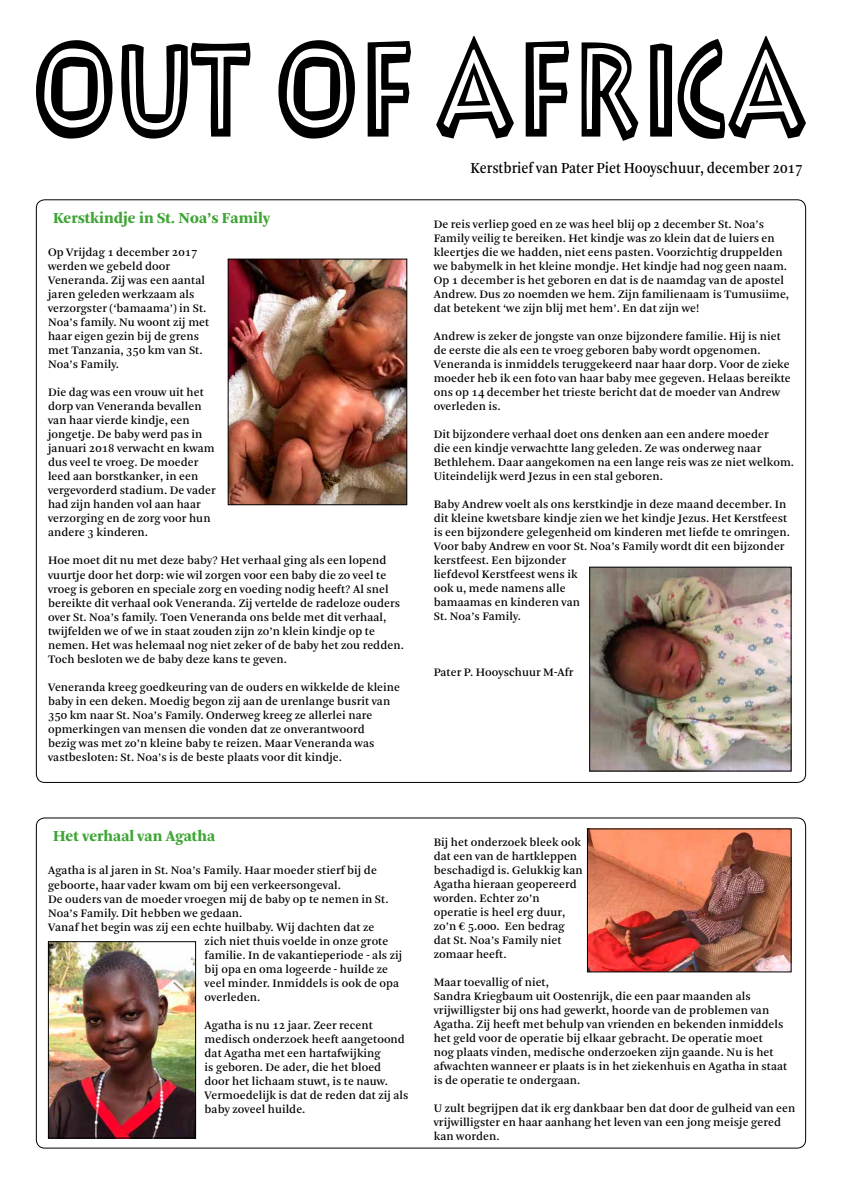
<style>
.page{position:relative;width:842px;height:1191px;background:#fff}
.page>*{position:absolute;margin:0;border:0;box-sizing:border-box;transform-origin:0 0}
.t1{font:900 16px "Arnhem";letter-spacing:.005em;color:#3fa535}
.t2{font:16px "Arnhem";color:#000;scale:.89 1}
.t3{font:12px/14px "Arnhem";letter-spacing:.005em;color:#000}
</style>
<div class="page">
<svg style="left:36px;top:36px;width:770px;height:105px"></svg>
<img style="left:591px;top:568px;width:199px;height:201px">
<div style="left:589px;top:566px;width:203px;height:205px;border:1px solid #000"></div>
<img style="left:230px;top:260px;width:175px;height:243px">
<div style="left:228px;top:258px;width:179px;height:247px;border:1px solid #000"></div>
<img style="left:589px;top:830px;width:201px;height:140px">
<div style="left:587px;top:828px;width:205px;height:144px;border:1px solid #000"></div>
<img style="left:50px;top:943px;width:144px;height:193px">
<div style="left:48px;top:941px;width:148px;height:197px;border:1px solid #000"></div>
<h1 class="t1" style="left:53px;top:209px;width:218px">Kerstkindje in St. Noa’s Family</h1>
<p class="t3" style="left:48px;top:246px;width:163px">Op Vrijdag 1 december 2017 werden we gebeld door<br>Veneranda. Zij was een aantal jaren geleden werkzaam als verzorgster (‘bamaama’) in St.<br>Noa’s family. Nu woont zij met haar eigen gezin bij de grens met Tanzania, 350 km van St.<br>Noa’s Family.</p>
<p class="t3" style="left:48px;top:386px;width:169px">Die dag was een vrouw uit het dorp van Veneranda bevallen van haar vierde kindje, een jongetje. De baby werd pas in januari 2018 verwacht en kwam dus veel te vroeg. De moeder leed aan borstkanker, in een vergevorderd stadium. De vader had zijn handen vol aan haar verzorging en de zorg voor hun andere 3 kinderen.</p>
<p class="t3" style="left:48px;top:554px;width:357px">Hoe moet dit nu met deze baby? Het verhaal ging als een lopend vuurtje door het dorp: wie wil zorgen voor een baby die zo veel te vroeg is geboren en speciale zorg en voeding nodig heeft? Al snel bereikte dit verhaal ook Veneranda. Zij vertelde de radeloze ouders over St. Noa’s family. Toen Veneranda ons belde met dit verhaal, twijfelden we of we in staat zouden zijn zo’n klein kindje op te nemen. Het was helemaal nog niet zeker of de baby het zou redden.<br>Toch besloten we de baby deze kans te geven.</p>
<p class="t3" style="left:48px;top:680px;width:354px">Veneranda kreeg goedkeuring van de ouders en wikkelde de kleine baby in een deken. Moedig begon zij aan de urenlange busrit van 350 km naar St. Noa’s Family. Onderweg kreeg ze allerlei nare opmerkingen van mensen die vonden dat ze onverantwoord<br>bezig was met zo’n kleine baby te reizen. Maar Veneranda was vastbesloten: St. Noa’s is de beste plaats voor dit kindje.</p>
<h1 class="t2" style="left:471px;top:159px;width:375px">Kerstbrief van Pater Piet Hooyschuur, december 2017</h1>
<p class="t3" style="left:434px;top:217px;width:357px">De reis verliep goed en ze was heel blij op 2 december St. Noa’s Family veilig te bereiken. Het kindje was zo klein dat de luiers en kleertjes die we hadden, niet eens pasten. Voorzichtig druppelden we babymelk in het kleine mondje. Het kindje had nog geen naam.<br>Op 1 december is het geboren en dat is de naamdag van de apostel Andrew. Dus zo noemden we hem. Zijn familienaam is Tumusiime, dat betekent ‘we zijn blij met hem’. En dat zijn we!</p>
<p class="t3" style="left:434px;top:329px;width:359px">Andrew is zeker de jongste van onze bijzondere familie. Hij is niet de eerste die als een te vroeg geboren baby wordt opgenomen.<br>Veneranda is inmiddels teruggekeerd naar haar dorp. Voor de zieke moeder heb ik een foto van haar baby mee gegeven. Helaas bereikte ons op 14 december het trieste bericht dat de moeder van Andrew overleden is.</p>
<p class="t3" style="left:434px;top:427px;width:362px">Dit bijzondere verhaal doet ons denken aan een andere moeder<br>die een kindje verwachtte lang geleden. Ze was onderweg naar Bethlehem. Daar aangekomen na een lange reis was ze niet welkom.<br>Uiteindelijk werd Jezus in een stal geboren.</p>
<p class="t3" style="left:434px;top:497px;width:358px">Baby Andrew voelt als ons kerstkindje in deze maand december. In dit kleine kwetsbare kindje zien we het kindje Jezus. Het Kerstfeest is een bijzondere gelegenheid om kinderen met liefde te omringen.<br>Voor baby Andrew en voor St. Noa’s Family wordt dit een bijzonder kerstfeest. Een bijzonder<br>liefdevol Kerstfeest wens ik<br>ook u, mede namens alle<br>bamaamas en kinderen van<br>St. Noa’s Family.</p>
<p class="t3" style="left:434px;top:665px;width:141px">Pater P. Hooyschuur M-Afr</p>
<h1 class="t1" style="left:53px;top:827px;width:164px">Het verhaal van Agatha</h1>
<p class="t3" style="left:48px;top:864px;width:330px">Agatha is al jaren in St. Noa’s Family. Haar moeder stierf bij de</p>
<p class="t3" style="left:48px;top:878px;width:294px">geboorte, haar vader kwam om bij een verkeersongeval.</p>
<p class="t3" style="left:48px;top:892px;width:342px">De ouders van de moeder vroegen mij de baby op te nemen in St.</p>
<p class="t3" style="left:48px;top:906px;width:196px">Noa’s Family. Dit hebben we gedaan.</p>
<p class="t3" style="left:48px;top:920px;width:328px">Vanaf het begin was zij een echte huilbaby. Wij dachten dat ze</p>
<p class="t3" style="left:205px;top:934px;width:185px">zich niet thuis voelde in onze grote</p>
<p class="t3" style="left:205px;top:948px;width:199px">familie. In de vakantieperiode - als zij</p>
<p class="t3" style="left:205px;top:962px;width:185px">bij opa en oma logeerde - huilde ze</p>
<p class="t3" style="left:205px;top:976px;width:196px">veel minder. Inmiddels is ook de opa</p>
<p class="t3" style="left:205px;top:990px;width:57px">overleden.</p>
<p class="t3" style="left:205px;top:1018px;width:205px">Agatha is nu 12 jaar. Zeer recent medisch onderzoek heeft aangetoond dat Agatha met een hartafwijking<br>is geboren. De ader, die het bloed door het lichaam stuwt, is te nauw.<br>Vermoedelijk is dat de reden dat zij als baby zoveel huilde.</p>
<p class="t3" style="left:434px;top:835px;width:151px">Bij het onderzoek bleek ook dat een van de hartkleppen beschadigd is. Gelukkig kan<br>Agatha hieraan geopereerd worden. Echter zo’n operatie is heel erg duur, zo’n ¤ 5.000. Een bedrag dat St. Noa’s Family niet zomaar heeft.</p>
<p class="t3" style="left:434px;top:975px;width:355px">Maar toevallig of niet,<br>Sandra Kriegbaum uit Oostenrijk, die een paar maanden als vrijwilligster bij ons had gewerkt, hoorde van de problemen van Agatha. Zij heeft met behulp van vrienden en bekenden inmiddels het geld voor de operatie bij elkaar gebracht. De operatie moet<br>nog plaats vinden, medische onderzoeken zijn gaande. Nu is het afwachten wanneer er plaats is in het ziekenhuis en Agatha in staat is de operatie te ondergaan.</p>
<p class="t3" style="left:434px;top:1101px;width:363px">U zult begrijpen dat ik erg dankbaar ben dat door de gulheid van een vrijwilligster en haar aanhang het leven van een jong meisje gered kan worden.</p>
</div>
